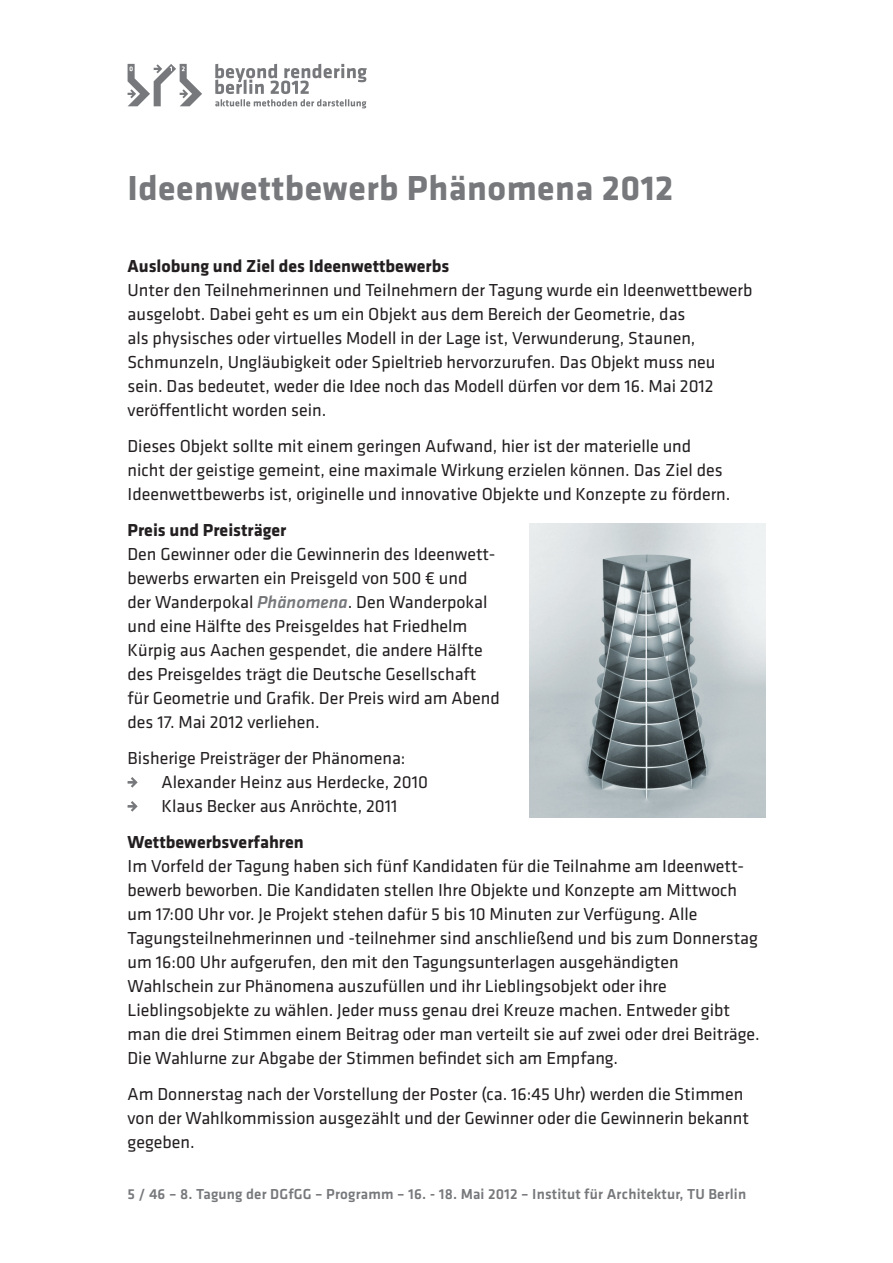
<style>
.page{position:relative;width:893px;height:1263px;background:#fff}
.page>*{position:absolute;margin:0;border:0;box-sizing:border-box;transform-origin:0 0}
.t1{font:700 36px "Klavika Basic";letter-spacing:.01em;color:#76787b}
.t2{font:18px/24px "Klavika Basic";color:#231f20}
.t3{font:700 18px "Klavika Basic";color:#231f20}
.t4{font:500 15px "Klavika Basic";letter-spacing:.01em;color:#76787b}
.s1{font-weight:500;font-style:italic;color:#76787b}
</style>
<div class="page">
<svg style="left:128px;top:64px;width:74px;height:42px"></svg>
<svg style="left:215px;top:64px;width:152px;height:44px"></svg>
<svg style="left:128px;top:777px;width:10px;height:11px"></svg>
<svg style="left:128px;top:801px;width:10px;height:11px"></svg>
<img style="left:529px;top:523px;width:236px;height:295px">
<h1 class="t1" style="left:128px;top:162px;width:547px">Ideenwettbewerb Phänomena 2012</h1>
<p class="t3" style="left:128px;top:253px;width:323px">Auslobung und Ziel des Ideenwettbewerbs</p>
<p class="t2" style="left:128px;top:277px;width:626px">Unter den Teilnehmerinnen und Teilnehmern der Tagung wurde ein Ideenwettbewerb ausgelobt. Dabei geht es um ein Objekt aus dem Bereich der Geometrie, das<br>als physisches oder virtuelles Modell in der Lage ist, Verwunderung, Staunen, Schmunzeln, Ungläubigkeit oder Spieltrieb hervorzurufen. Das Objekt muss neu sein. Das bedeutet, weder die Idee noch das Modell dürfen vor dem 16. Mai 2012 veröffentlicht worden sein.</p>
<p class="t2" style="left:128px;top:433px;width:604px">Dieses Objekt sollte mit einem geringen Aufwand, hier ist der materielle und nicht der geistige gemeint, eine maximale Wirkung erzielen können. Das Ziel des<br>Ideenwettbewerbs ist, originelle und innovative Objekte und Konzepte zu fördern.</p>
<p class="t3" style="left:128px;top:517px;width:160px">Preis und Preisträger</p>
<p class="t2" style="left:128px;top:541px;width:374px">Den Gewinner oder die Gewinnerin des Ideenwett&shy;bewerbs erwarten ein Preisgeld von 500 € und<br>der Wanderpokal <span class="s1">Phänomena</span>. Den Wanderpokal und eine Hälfte des Preisgeldes hat Friedhelm Kürpig aus Aachen gespendet, die andere Hälfte des Preisgeldes trägt die Deutsche Gesellschaft für Geometrie und Grafik. Der Preis wird am Abend des 17. Mai 2012 verliehen.</p>
<p class="t2" style="left:162px;top:745px;width:268px;text-indent:-34px">Bisherige Preisträger der Phänomena:<br>Alexander Heinz aus Herdecke, 2010<br>Klaus Becker aus Anröchte, 2011</p>
<p class="t3" style="left:128px;top:829px;width:178px">Wettbewerbsverfahren</p>
<p class="t2" style="left:128px;top:853px;width:634px">Im Vorfeld der Tagung haben sich fünf Kandidaten für die Teilnahme am Ideenwett&shy;bewerb beworben. Die Kandidaten stellen Ihre Objekte und Konzepte am Mittwoch um 17:00 Uhr vor. Je Projekt stehen dafür 5 bis 10 Minuten zur Verfügung. Alle Tagungsteilnehmerinnen und -teilnehmer sind anschließend und bis zum Donnerstag um 16:00 Uhr aufgerufen, den mit den Tagungsunterlagen ausgehändigten Wahlschein zur Phänomena auszufüllen und ihr Lieblingsobjekt oder ihre Lieblingsobjekte zu wählen. Jeder muss genau drei Kreuze machen. Entweder gibt man die drei Stimmen einem Beitrag oder man verteilt sie auf zwei oder drei Beiträge.<br>Die Wahlurne zur Abgabe der Stimmen befindet sich am Empfang.</p>
<p class="t2" style="left:128px;top:1081px;width:623px">Am Donnerstag nach der Vorstellung der Poster (ca. 16:45 Uhr) werden die Stimmen von der Wahlkommission ausgezählt und der Gewinner oder die Gewinnerin bekannt gegeben.</p>
<p class="t4" style="left:128px;top:1184px;width:620px">5 / 46 – 8. Tagung der DGfGG – Programm – 16. - 18. Mai 2012 – Institut für Architektur, TU Berlin</p>
</div>
